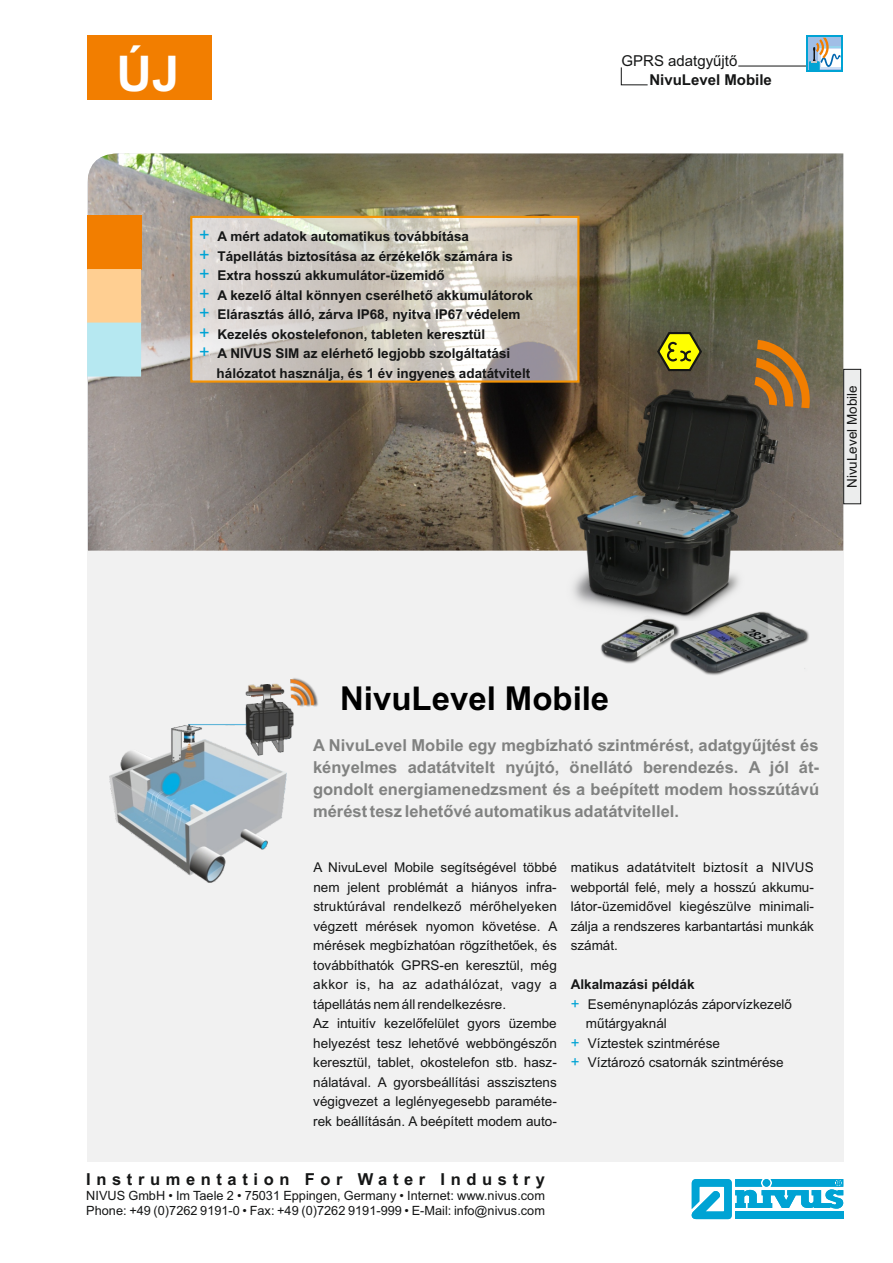
<style>
.page{position:relative;width:893px;height:1263px;background:#fff}
.page>*{position:absolute;margin:0;border:0;box-sizing:border-box;transform-origin:0 0}
.t1{font:700 49.2px "Arial";color:#fff}
.t2{font:700 33px "Arial";color:#000}
.t3{font:700 16.5px/22px "Arial";color:#818281;text-align:justify}
.t4{font:700 16.5px "Arial";letter-spacing:.34em;color:#151616}
.t5{font:700 15px "Arial";color:#151616}
.t6{font:15px "Arial";color:#151616}
.t7{font:13.5px/19.5px "Arial";color:#151616}
.t8{font:700 13.5px/19.5px "Arial";color:#151616}
.t9{font:12.75px/15px "Arial";color:#151616}
.s1{font-weight:400;font-size:18px;color:#00a3d4}
.s2{font-size:15px;color:#00a3d4}
</style>
<div class="page">
<img style="left:88px;top:153px;width:755px;height:398px">
<div style="left:87px;top:551px;width:756px;height:610px;background:#f1f1f1"></div>
<svg style="left:843px;top:369px;width:18px;height:135px"></svg>
<div style="left:87px;top:35px;width:125px;height:65px;background:#f27e00"></div>
<svg style="left:691px;top:1179px;width:152px;height:40px"></svg>
<div style="left:87px;top:216px;width:54px;height:54px;background:#f27e00"></div>
<svg style="left:87px;top:267px;width:56px;height:111px"></svg>
<img style="left:193px;top:219px;width:383px;height:161px">
<div style="left:190px;top:216px;width:389px;height:167px;border:2px solid #f59303"></div>
<svg style="left:620px;top:67px;width:28px;height:19px"></svg>
<hr style="left:738px;top:66px;width:87px;height:1px;background:#151616">
<svg style="left:656px;top:331px;width:47px;height:47px"></svg>
<svg style="left:754px;top:340px;width:60px;height:68px"></svg>
<svg style="left:806px;top:35px;width:37px;height:37px"></svg>
<svg style="left:808px;top:38px;width:1px;height:32px"></svg>
<svg style="left:809px;top:38px;width:31px;height:33px"></svg>
<img style="left:109px;top:678px;width:209px;height:204px">
<img style="left:577px;top:390px;width:201px;height:219px">
<img style="left:642px;top:495px;width:19px;height:10px">
<img style="left:600px;top:510px;width:209px;height:165px">
<svg style="left:683px;top:498px;width:26px;height:16px"></svg>
<h1 class="t1" style="left:116px;top:55px;width:64px">ÚJ</h1>
<p class="t8" style="left:199px;top:228px;width:335px"><span class="s1">+</span> A mért adatok automatikus továbbítása<br><span class="s1">+</span> Tápellátás biztosítása az érzékelők számára is<br><span class="s1">+</span> Extra hosszú akkumulátor-üzemidő<br><span class="s1">+</span> A kezelő által könnyen cserélhető akkumulátorok <span class="s1">+</span> Elárasztás álló, zárva IP68, nyitva IP67 védelem <span class="s1">+</span> Kezelés okostelefonon, tableten keresztül<br><span class="s1">+</span> A NIVUS SIM az elérhető legjobb szolgáltatási</p>
<p class="t8" style="left:217px;top:365px;width:315px">hálózatot használja, és 1 év ingyenes adatátvitelt</p>
<p class="t6" style="left:621px;top:56px;width:117px">GPRS adatgyűjtő</p>
<p class="t5" style="left:649px;top:74px;width:124px">NivuLevel Mobile</p>
<p class="t7" style="left:844px;top:488px;width:104px;rotate:-90deg">NivuLevel Mobile</p>
<h2 class="t2" style="left:340px;top:686px;width:271px">NivuLevel Mobile</h2>
<p class="t3" style="left:313px;top:735px;width:508px">A NivuLevel Mobile egy megbízható szintmérést, adatgyűjtést és kényelmes adatátvitelt nyújtó, önellátó berendezés. A jól át&shy;gondolt energiamenedzsment és a beépített modem hosszútávú mérést tesz lehetővé automatikus adatátvitellel.</p>
<p class="t7" style="left:313px;top:859px;width:246px">A NivuLevel Mobile segítségével többé nem jelent problémát a hiányos infra&shy;struktúrával rendelkező mérőhelyeken végzett mérések nyomon követése. A mérések megbízhatóan rögzíthetőek, és továbbíthatók GPRS-en keresztül, még akkor is, ha az adathálózat, vagy a tápellátás nem áll rendelkezésre.<br>Az intuitív kezelőfelület gyors üzembe helyezést tesz lehetővé webböngészőn keresztül, tablet, okostelefon stb. hasz&shy;nálatával. A gyorsbeállítási asszisztens végigvezet a leglényegesebb paraméte&shy;rek beállításán. A beépített modem auto-</p>
<p class="t7" style="left:571px;top:859px;width:245px;text-align:justify">matikus adatátvitelt biztosít a NIVUS webportál felé, mely a hosszú akkumu&shy;látor-üzemidővel kiegészülve minimali&shy;zálja a rendszeres karbantartási munkák számát.</p>
<p class="t8" style="left:571px;top:976px;width:125px">Alkalmazási példák</p>
<p class="t7" style="left:571px;top:995px;width:223px"><span class="s2">+</span> Eseménynaplózás záporvízkezelő</p>
<p class="t7" style="left:586px;top:1015px;width:83px">műtárgyaknál</p>
<p class="t7" style="left:571px;top:1034px;width:151px"><span class="s2">+</span> Víztestek szintmérése</p>
<p class="t7" style="left:571px;top:1054px;width:215px"><span class="s2">+</span> Víztározó csatornák szintmérése</p>
<p class="t4" style="left:86px;top:1172px;width:460px">Instrumentation For Water Industry</p>
<p class="t9" style="left:86px;top:1189px;width:460px">NIVUS GmbH • Im Taele 2 • 75031 Eppingen, Germany • Internet: www.nivus.com<br>Phone: +49 (0)7262 9191-0 • Fax: +49 (0)7262 9191-999 • E-Mail: info@nivus.com</p>
</div>
